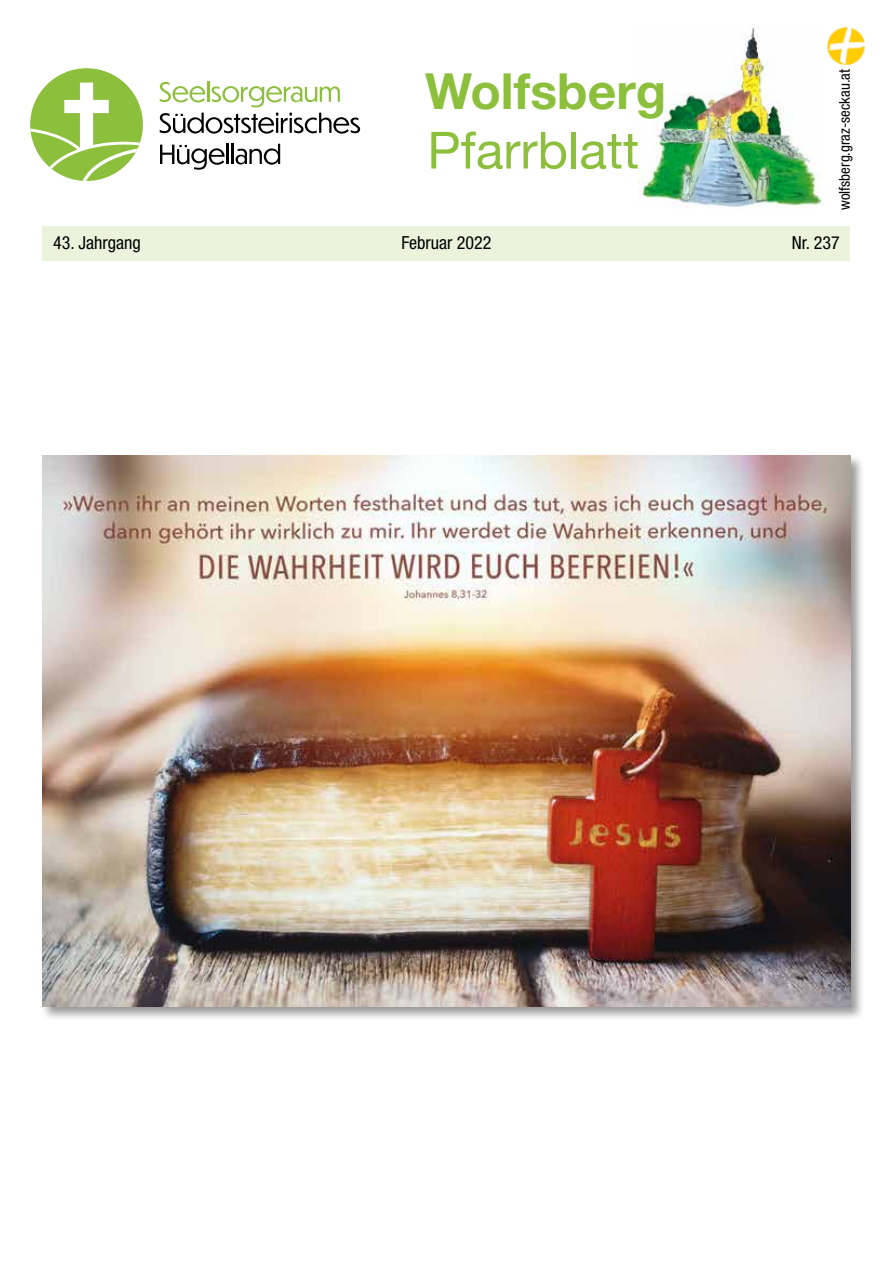
<style>
.page{position:relative;width:893px;height:1263px;background:#fff}
.page>*{position:absolute;margin:0;border:0;box-sizing:border-box;transform-origin:0 0}
.t1{font:51.3px "Helvetica Neue";color:#8cbf3c}
.t2{font:700 49.95px "Helvetica Neue";color:#8cbf3c}
.t3{font:condensed 18px "Helvetica Neue";color:#000}
.t4{font:condensed 15px "Helvetica Neue";color:#000}
</style>
<div class="page">
<div style="left:43px;top:226px;width:807px;height:34px;background:#ebf3dd"></div>
<svg style="left:160px;top:82px;width:45px;height:20px"></svg>
<hr style="left:207px;top:81px;width:2px;height:21px;background:#8cbf3c">
<svg style="left:212px;top:86px;width:128px;height:21px"></svg>
<svg style="left:160px;top:113px;width:200px;height:21px"></svg>
<svg style="left:160px;top:145px;width:65px;height:25px"></svg>
<hr style="left:226px;top:144px;width:3px;height:20px;background:#000">
<hr style="left:231px;top:144px;width:3px;height:20px;background:#000">
<svg style="left:236px;top:144px;width:44px;height:21px"></svg>
<div style="left:30px;top:68px;width:113px;height:113px;background:#8cbf3c;border-radius:50%"></div>
<svg style="left:30px;top:83px;width:110px;height:98px"></svg>
<img style="left:638px;top:27px;width:186px;height:181px">
<img style="left:827px;top:28px;width:37px;height:37px">
<div style="left:41px;top:454px;width:824px;height:567px;background:#000;opacity:.4"></div>
<img style="left:43px;top:456px;width:807px;height:550px">
<h2 class="t2" style="left:425px;top:60px;width:242px">Wolfsberg</h2>
<h1 class="t1" style="left:427px;top:120px;width:213px">Pfarrblatt</h1>
<p class="t4" style="left:836px;top:210px;width:142px;rotate:-90deg">wolfsberg.graz-seckau.at</p>
<p class="t3" style="left:53px;top:232px;width:89px">43. Jahrgang</p>
<p class="t3" style="left:402px;top:232px;width:91px">Februar 2022</p>
<p class="t3" style="left:792px;top:232px;width:49px">Nr. 237</p>
</div>
